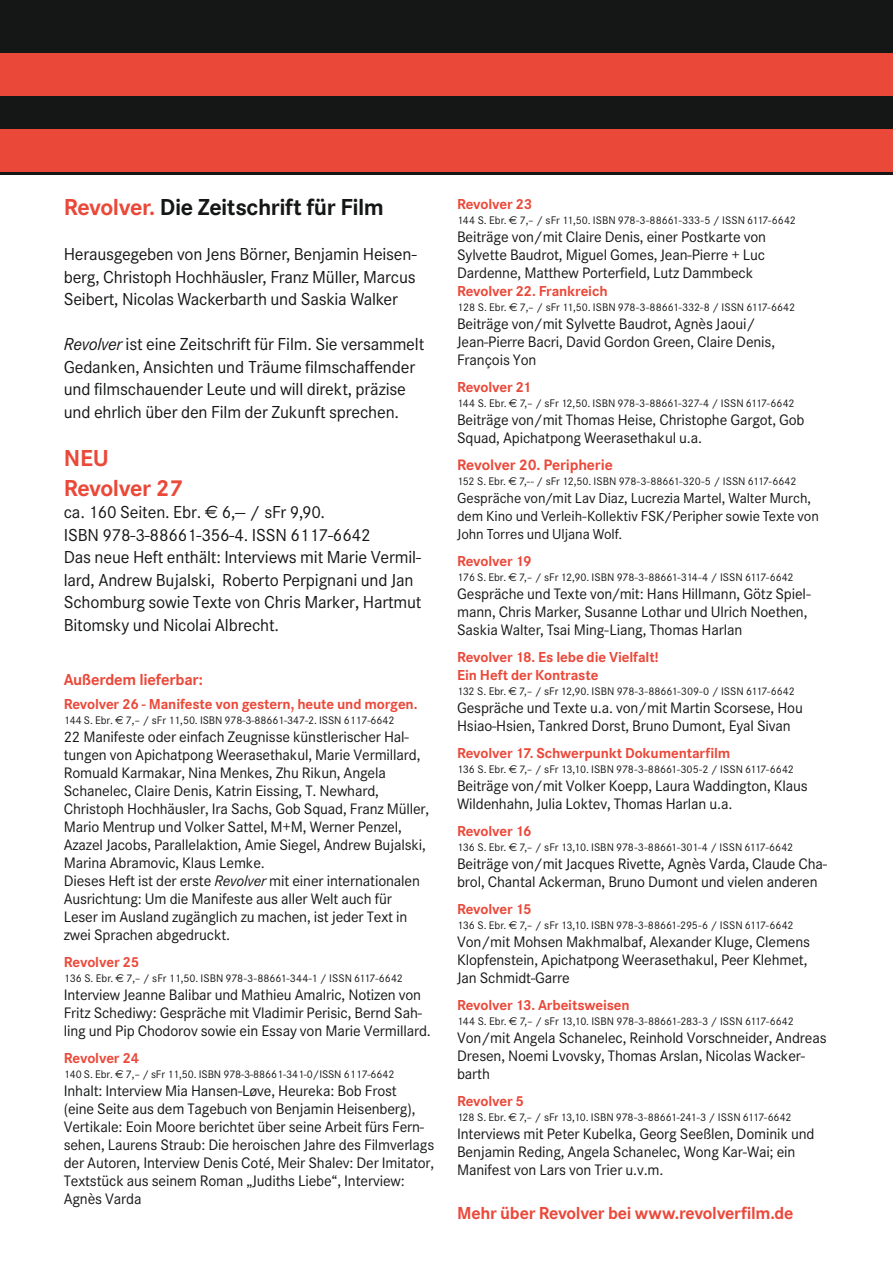
<style>
.page{position:relative;width:893px;height:1263px;background:#fff}
.page>*{position:absolute;margin:0;border:0;box-sizing:border-box;transform-origin:0 0}
.t1{font:700 24px "Corporate S";letter-spacing:-.02em;color:#151616}
.t2{font:700 24px/30px "Corporate S";letter-spacing:-.015em;color:#ea493a}
.t3{font:18px/22.5px "Corporate S";letter-spacing:-.01em;color:#151616}
.t4{font:700 18px "Corporate S";letter-spacing:-.015em;color:#ea493a}
.t5{font:700 16.5px "Corporate S";letter-spacing:-.01em;color:#ea493a}
.t6{font:15.75px/18px "Corporate S";letter-spacing:-.01em;color:#151616}
.t7{font:700 15.75px "Corporate S";letter-spacing:-.01em;color:#ea493a}
.t8{font:700 15px/18px "Corporate S";letter-spacing:-.01em;color:#ea493a}
.t9{font:15px/18px "Corporate S";letter-spacing:-.005em;color:#151616}
.t10{font:11.4px "Corporate S";letter-spacing:-.01em;color:#151616}
.s1{color:#ea493a}
.s2{font-style:italic}
.s3{font-family:"Euro Sans"}
</style>
<div class="page">
<div style="left:0;top:0;width:893px;height:174px;background:#151616"></div>
<div style="left:0;top:130px;width:893px;height:42px;background:#ea493a"></div>
<div style="left:0;top:53px;width:893px;height:43px;background:#ea493a"></div>
<h1 class="t1" style="left:64px;top:198px;width:322px"><span class="s1">Revolver.</span> Die Zeitschrift für Film</h1>
<p class="t3" style="left:64px;top:244px;width:354px;text-align:justify">Herausgegeben von Jens Börner, Benjamin Heisen&shy;berg, Christoph Hochhäusler, Franz Müller, Marcus Seibert, Nicolas Wackerbarth und Saskia Walker</p>
<p class="t3" style="left:64px;top:334px;width:362px"><span class="s2">Revolver</span> ist eine Zeitschrift für Film. Sie versammelt Gedanken, An sichten und Träume filmschaffender und filmschauender Leute und will direkt, präzise und ehrlich über den Film der Zukunft sprechen.</p>
<h1 class="t2" style="left:64px;top:445px;width:121px">NEU<br>Revolver 27</h1>
<p class="t3" style="left:64px;top:502px;width:359px">ca. 160 Seiten. Ebr. <span class="s3">€</span> 6,— / sFr 9,90.<br>ISBN 978-3-88661-356-4. ISSN 6117-6642<br>Das neue Heft enthält: Interviews mit Marie Vermil&shy;lard, Andrew Bujalski, Roberto Perpignani und Jan Schomburg sowie Texte von Chris Marker, Hartmut Bitomsky und Nicolai Albrecht.</p>
<p class="t5" style="left:64px;top:673px;width:141px">Außerdem lieferbar:</p>
<p class="t8" style="left:64px;top:696px;width:355px">Revolver 26 - Manifeste von gestern, heute und morgen.</p>
<p class="t10" style="left:64px;top:715px;width:332px">144 S. Ebr. <span class="s3">€</span> 7,– / sFr 11,50. ISBN 978-3-88661-347-2. ISSN 6117-6642</p>
<p class="t6" style="left:64px;top:728px;width:367px">22 Manifeste oder einfach Zeugnisse künstlerischer Hal&shy;tungen von Apichatpong Weerasethakul, Marie Vermillard, Romuald Karmakar, Nina Menkes, Zhu Rikun, Angela Schanelec, Claire Denis, Katrin Eissing, T. Newhard, Christoph Hochhäusler, Ira Sachs, Gob Squad, Franz Müller, Mario Mentrup und Volker Sattel, M+M, Werner Penzel, Azazel Jacobs, Parallelaktion, Amie Siegel, Andrew Bujalski, Marina Abramovic, Klaus Lemke.<br>Dieses Heft ist der erste <span class="s2">Revolver</span> mit einer internationalen Ausrichtung: Um die Manifeste aus aller Welt auch für Leser im Ausland zugänglich zu machen, ist jeder Text in zwei Sprachen abgedruckt.</p>
<p class="t8" style="left:64px;top:954px;width:77px">Revolver 25</p>
<p class="t10" style="left:64px;top:973px;width:341px">136 S. Ebr. <span class="s3">€</span> 7,– / sFr 11,50. ISBN 978-3-88661-344-1 / ISSN 6117-6642</p>
<p class="t6" style="left:64px;top:986px;width:369px">Interview Jeanne Balibar und Mathieu Amalric, Notizen von<br>Fritz Schediwy: Gespräche mit Vladimir Perisic, Bernd Sah&shy;ling und Pip Chodorov sowie ein Essay von Marie Vermillard.</p>
<p class="t8" style="left:64px;top:1050px;width:77px">Revolver 24</p>
<p class="t10" style="left:64px;top:1069px;width:332px">140 S. Ebr. <span class="s3">€</span> 7,– / sFr 11,50. ISBN 978-3-88661-341-0/ISSN 6117-6642</p>
<p class="t6" style="left:64px;top:1082px;width:372px">Inhalt: Interview Mia Hansen-Løve, Heureka: Bob Frost<br>(eine Seite aus dem Tagebuch von Benjamin Heisenberg), Vertikale: Eoin Moore berichtet über seine Arbeit fürs Fern&shy;sehen, Laurens Straub: Die heroischen Jahre des Filmverlags der Autoren, Interview Denis Coté, Meir Shalev: Der Imitator, Textstück aus seinem Roman „Judiths Liebe“, Interview:<br>Agnès Varda</p>
<p class="t8" style="left:457px;top:196px;width:77px">Revolver 23</p>
<p class="t10" style="left:457px;top:215px;width:340px">144 S. Ebr. <span class="s3">€</span> 7,– / sFr 11,50. ISBN 978-3-88661-333-5 / ISSN 6117-6642</p>
<p class="t6" style="left:457px;top:228px;width:310px;text-align:justify">Beiträge von/mit Claire Denis, einer Postkarte von Sylvette Baudrot, Miguel Gomes, Jean-Pierre + Luc Dardenne, Matthew Porterfield, Lutz Dammbeck</p>
<p class="t8" style="left:457px;top:283px;width:152px">Revolver 22. Frankreich</p>
<p class="t10" style="left:457px;top:302px;width:340px">128 S. Ebr. <span class="s3">€</span> 7,– / sFr 11,50. ISBN 978-3-88661-332-8 / ISSN 6117-6642</p>
<p class="t6" style="left:457px;top:315px;width:319px">Beiträge von/mit Sylvette Baudrot, Agnès Jaoui/<br>Jean-Pierre Bacri, David Gordon Green, Claire Denis,<br>François Yon</p>
<p class="t8" style="left:457px;top:379px;width:76px">Revolver 21</p>
<p class="t10" style="left:457px;top:398px;width:339px">144 S. Ebr. <span class="s3">€</span> 7,– / sFr 12,50. ISBN 978-3-88661-327-4 / ISSN 6117-6642</p>
<p class="t6" style="left:457px;top:411px;width:349px">Beiträge von/mit Thomas Heise, Christophe Gargot, Gob<br>Squad, Apichatpong Weerasethakul u.a.</p>
<p class="t7" style="left:457px;top:458px;width:157px">Revolver 20. Peripherie</p>
<p class="t10" style="left:457px;top:476px;width:341px">152 S. Ebr. <span class="s3">€</span> 7,-- / sFr 12,50. ISBN 978-3-88661-320-5 / ISSN 6117-6642</p>
<p class="t9" style="left:457px;top:489px;width:363px">Gespräche von/mit Lav Diaz, Lucrezia Martel, Walter Murch, dem Kino und Verleih-Kollektiv FSK/Peripher sowie Texte von<br>John Torres und Uljana Wolf.</p>
<p class="t8" style="left:457px;top:553px;width:76px">Revolver 19</p>
<p class="t10" style="left:457px;top:572px;width:338px">176 S. Ebr. <span class="s3">€</span> 7,– / sFr 12,90. ISBN 978-3-88661-314-4 / ISSN 6117-6642</p>
<p class="t6" style="left:457px;top:585px;width:355px">Gespräche und Texte von/mit: Hans Hillmann, Götz Spiel&shy;mann, Chris Marker, Susanne Lothar und Ulrich Noethen,<br>Saskia Walter, Tsai Ming-Liang, Thomas Harlan</p>
<p class="t8" style="left:457px;top:649px;width:203px">Revolver 18. Es lebe die Vielfalt!<br>Ein Heft der Kontraste</p>
<p class="t10" style="left:457px;top:686px;width:339px">132 S. Ebr. <span class="s3">€</span> 7,– / sFr 12,90. ISBN 978-3-88661-309-0 / ISSN 6117-6642</p>
<p class="t6" style="left:457px;top:699px;width:347px">Gespräche und Texte u.a. von/mit Martin Scorsese, Hou<br>Hsiao-Hsien, Tankred Dorst, Bruno Dumont, Eyal Sivan</p>
<p class="t8" style="left:457px;top:745px;width:275px">Revolver 17. Schwerpunkt Dokumentarfilm</p>
<p class="t10" style="left:457px;top:764px;width:338px">136 S. Ebr. <span class="s3">€</span> 7,– / sFr 13,10. ISBN 978-3-88661-305-2 / ISSN 6117-6642</p>
<p class="t6" style="left:457px;top:777px;width:352px">Beiträge von/mit Volker Koepp, Laura Waddington, Klaus<br>Wildenhahn, Julia Loktev, Thomas Harlan u.a.</p>
<p class="t8" style="left:457px;top:823px;width:76px">Revolver 16</p>
<p class="t10" style="left:457px;top:842px;width:338px">136 S. Ebr. <span class="s3">€</span> 7,– / sFr 13,10. ISBN 978-3-88661-301-4 / ISSN 6117-6642</p>
<p class="t6" style="left:457px;top:855px;width:371px">Beiträge von/mit Jacques Rivette, Agnès Varda, Claude Cha&shy;brol, Chantal Ackerman, Bruno Dumont und vielen anderen</p>
<p class="t8" style="left:457px;top:901px;width:76px">Revolver 15</p>
<p class="t10" style="left:457px;top:920px;width:338px">136 S. Ebr. <span class="s3">€</span> 7,– / sFr 13,10. ISBN 978-3-88661-295-6 / ISSN 6117-6642</p>
<p class="t6" style="left:457px;top:933px;width:354px">Von/mit Mohsen Makhmalbaf, Alexander Kluge, Clemens<br>Klopfenstein, Apichatpong Weerasethakul, Peer Klehmet,<br>Jan Schmidt-Garre</p>
<p class="t8" style="left:457px;top:997px;width:174px">Revolver 13. Arbeitsweisen</p>
<p class="t10" style="left:457px;top:1016px;width:338px">144 S. Ebr. <span class="s3">€</span> 7,– / sFr 13,10. ISBN 978-3-88661-283-3 / ISSN 6117-6642</p>
<p class="t6" style="left:457px;top:1029px;width:371px">Von/mit Angela Schanelec, Reinhold Vorschneider, Andreas<br>Dresen, Noemi Lvovsky, Thomas Arslan, Nicolas Wacker&shy;barth</p>
<p class="t8" style="left:457px;top:1093px;width:69px">Revolver 5</p>
<p class="t10" style="left:457px;top:1112px;width:336px">128 S. Ebr. <span class="s3">€</span> 7,– / sFr 13,10. ISBN 978-3-88661-241-3 / ISSN 6117-6642</p>
<p class="t6" style="left:457px;top:1125px;width:359px">Interviews mit Peter Kubelka, Georg Seeßlen, Dominik und<br>Benjamin Reding, Angela Schanelec, Wong Kar-Wai; ein<br>Manifest von Lars von Trier u.v.m.</p>
<p class="t4" style="left:457px;top:1206px;width:338px">Mehr über Revolver bei www.revolverfilm.de</p>
</div>
